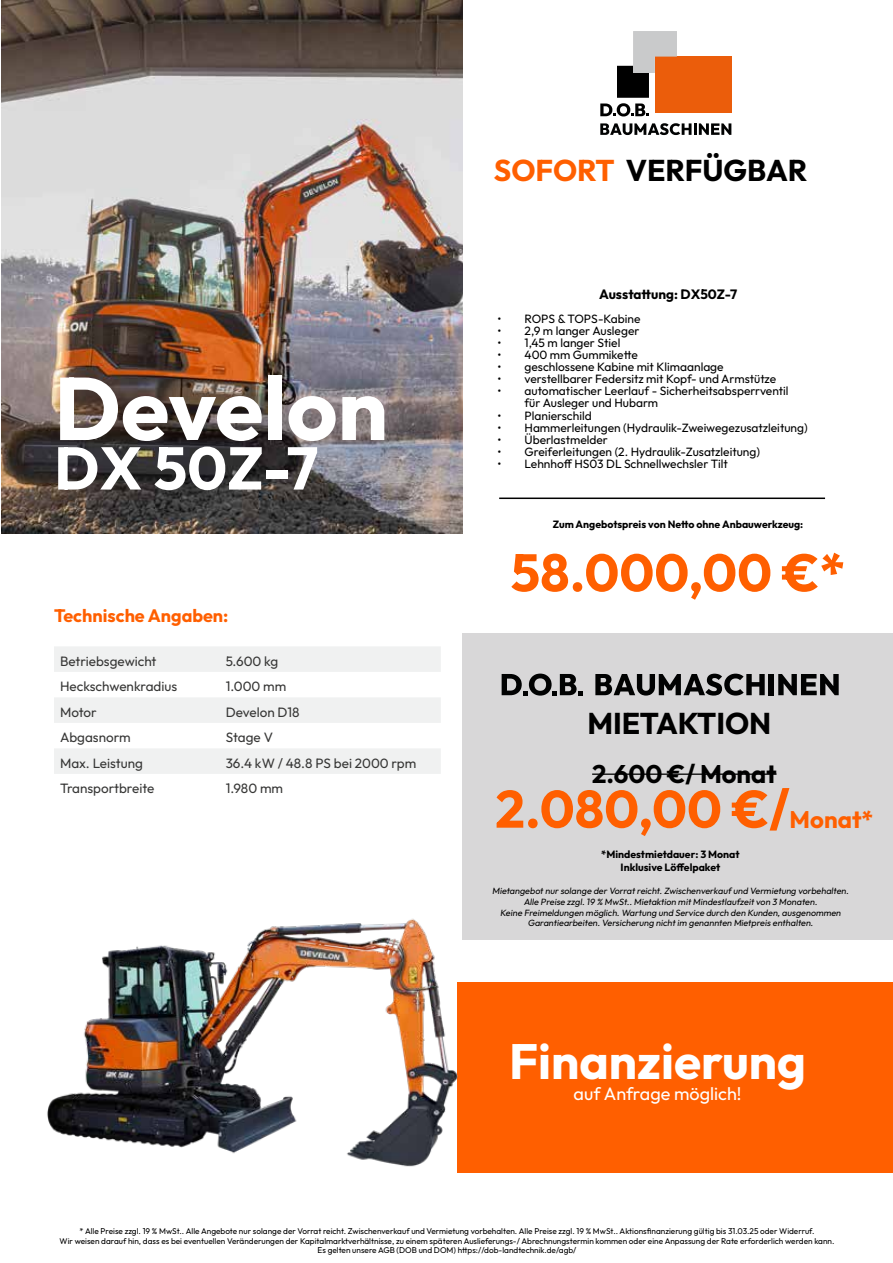
<style>
.page{position:relative;width:893px;height:1263px;background:#fff}
.page>*{position:absolute;margin:0;border:0;box-sizing:border-box;transform-origin:0 0}
.t1{font:700 88.5px "Outfit";color:#fff}
.t2{font:700 60px "Outfit";color:#fff}
.t3{font:700 52.5px "Outfit";color:#ff5f00}
.t4{font:700 49.5px "Outfit";color:#fff}
.t5{font:700 30px "Outfit";color:#000}
.t6{font:700 25.5px "Outfit";color:#000}
.t7{font:18px "Outfit";color:#fff}
.t8{font:700 18px "Outfit";color:#ff5f00}
.t9{font:13.5px "Outfit";color:#373736}
.t10{font:700 13.5px "Outfit";color:#000}
.t11{font:12px/12px "Outfit";color:#000}
.t12{font:700 10.5px/12.6px "Outfit";color:#000;text-align:center}
.t13{font:9px/10.8px "Outfit";color:#000;text-align:center}
.t14{font:8.25px/9.9px "Outfit";color:#000;text-align:center}
.s1{color:#ff5f00}
.s2{font-size:24px}
</style>
<div class="page">
<div style="left:457px;top:982px;width:436px;height:191px;background:#ff5f00"></div>
<img style="left:1px;top:0;width:462px;height:534px">
<div style="left:463px;top:634px;width:430px;height:306px;background:#d8d7d8"></div>
<div style="left:655px;top:56px;width:76px;height:57px;background:#eb5d0b"></div>
<svg style="left:600px;top:31px;width:77px;height:85px"></svg>
<svg style="left:600px;top:123px;width:131px;height:12px"></svg>
<hr style="left:499px;top:497px;width:326px;height:2px;background:#000">
<svg style="left:502px;top:674px;width:81px;height:22px"></svg>
<svg style="left:595px;top:674px;width:170px;height:21px"></svg>
<div style="left:769px;top:674px;width:5px;height:21px;background:#010202"></div>
<svg style="left:778px;top:674px;width:61px;height:21px"></svg>
<hr style="left:592px;top:773px;width:184px;height:2px;background:#000">
<img style="left:47px;top:893px;width:416px;height:274px">
<svg style="left:54px;top:647px;width:387px;height:127px;fill:#f0f1f1"></svg>
<h1 class="t1" style="left:54px;top:359px;width:336px">Develon</h1>
<h2 class="t2" style="left:54px;top:434px;width:266px">DX 50Z-7</h2>
<h3 class="t8" style="left:54px;top:605px;width:176px">Technische Angaben:</h3>
<h3 class="t9" style="left:60px;top:653px;width:98px">Betriebsgewicht</h3>
<h3 class="t9" style="left:226px;top:653px;width:54px">5.600 kg</h3>
<h3 class="t9" style="left:60px;top:679px;width:119px">Heckschwenkradius</h3>
<h3 class="t9" style="left:226px;top:679px;width:62px">1.000 mm</h3>
<h3 class="t9" style="left:60px;top:704px;width:38px">Motor</h3>
<h3 class="t9" style="left:226px;top:704px;width:75px">Develon D18</h3>
<h3 class="t9" style="left:60px;top:730px;width:72px">Abgasnorm</h3>
<h3 class="t9" style="left:226px;top:730px;width:49px">Stage V</h3>
<h3 class="t9" style="left:60px;top:755px;width:85px">Max. Leistung</h3>
<h3 class="t9" style="left:226px;top:755px;width:192px">36.4 kW / 48.8 PS bei 2000 rpm</h3>
<h3 class="t9" style="left:60px;top:781px;width:96px">Transportbreite</h3>
<h3 class="t9" style="left:226px;top:781px;width:59px">1.980 mm</h3>
<h3 class="t5" style="left:494px;top:154px;width:315px"><span class="s1">SOFORT</span> VERFÜGBAR</h3>
<h3 class="t10" style="left:599px;top:287px;width:140px">Ausstattung: DX50Z-7</h3>
<h3 class="t11" style="left:497px;top:313px;width:145px">• ROPS &amp; TOPS-Kabine</h3>
<h3 class="t11" style="left:497px;top:325px;width:143px">• 2,9 m langer Ausleger</h3>
<h3 class="t11" style="left:497px;top:337px;width:124px">• 1,45 m langer Stiel</h3>
<h3 class="t11" style="left:497px;top:349px;width:142px">• 400 mm Gummikette</h3>
<h3 class="t11" style="left:497px;top:361px;width:228px">• geschlossene Kabine mit Klimaanlage</h3>
<h3 class="t11" style="left:497px;top:373px;width:280px">• verstellbarer Federsitz mit Kopf- und Armstütze</h3>
<h3 class="t11" style="left:524px;top:385px;width:266px;text-indent:-27px">• automatischer Leerlauf - Sicherheitsabsperrventil für Ausleger und Hubarm</h3>
<h3 class="t11" style="left:497px;top:409px;width:96px">• Planierschild</h3>
<h3 class="t11" style="left:497px;top:421px;width:312px">• Hammerleitungen (Hydraulik-Zweiwegezusatzleitung)</h3>
<h3 class="t11" style="left:497px;top:433px;width:112px">• Überlastmelder</h3>
<h3 class="t11" style="left:497px;top:445px;width:264px">• Greiferleitungen (2. Hydraulik-Zusatzleitung)</h3>
<h3 class="t11" style="left:497px;top:457px;width:232px">• Lehnhoff HS03 DL Schnellwechsler Tilt</h3>
<p class="t12" style="left:553px;top:518px;width:252px">Zum Angebotspreis von Netto ohne Anbauwerkzeug:</p>
<h3 class="t3" style="left:511px;top:543px;width:336px">58.000,00 €*</h3>
<h3 class="t5" style="left:587px;top:706px;width:186px">MIETAKTION</h3>
<h3 class="t6" style="left:592px;top:759px;width:186px">2.600 €/ Monat</h3>
<h3 class="t3" style="left:495px;top:779px;width:379px">2.080,00 €/<span class="s2">Monat*</span></h3>
<p class="t12" style="left:601px;top:848px;width:140px">*Mindestmietdauer: 3 Monat<br>Inklusive Löffelpaket</p>
<p class="t13" style="left:492px;top:885px;width:360px">Mietangebot nur solange der Vorrat reicht.Zwischenverkauf und Vermietung vorbehalten.<br>Alle Preise zzgl.19 % MwSt..Mietaktion mit Mindestlaufzeit von 3 Monaten.<br>Keine Freimeldungen möglich.Wartung und Service durch den Kunden,ausgenommen Garantiearbeiten.Versicherung nicht im genannten Mietpreis enthalten.</p>
<h3 class="t4" style="left:509px;top:1033px;width:299px">Finanzierung</h3>
<h3 class="t7" style="left:574px;top:1084px;width:169px">auf Anfrage möglich!</h3>
<p class="t14" style="left:60px;top:1226px;width:776px">* Alle Preise zzgl. 19 % MwSt.. Alle Angebote nur solange der Vorrat reicht. Zwischenverkauf und Vermietung vorbehalten. Alle Preise zzgl. 19 % MwSt.. Aktionsfinanzierung gültig bis 31.03.25 oder Widerruf.<br>Wir weisen darauf hin, dass es bei eventuellen Veränderungen der Kapitalmarktverhältnisse, zu einem späteren Auslieferungs-/ Abrechnungstermin kommen oder eine Anpassung der Rate erforderlich werden kann.<br>Es gelten unsere AGB (DOB und DOM) https://dob-landtechnik.de/agb/</p>
</div>
